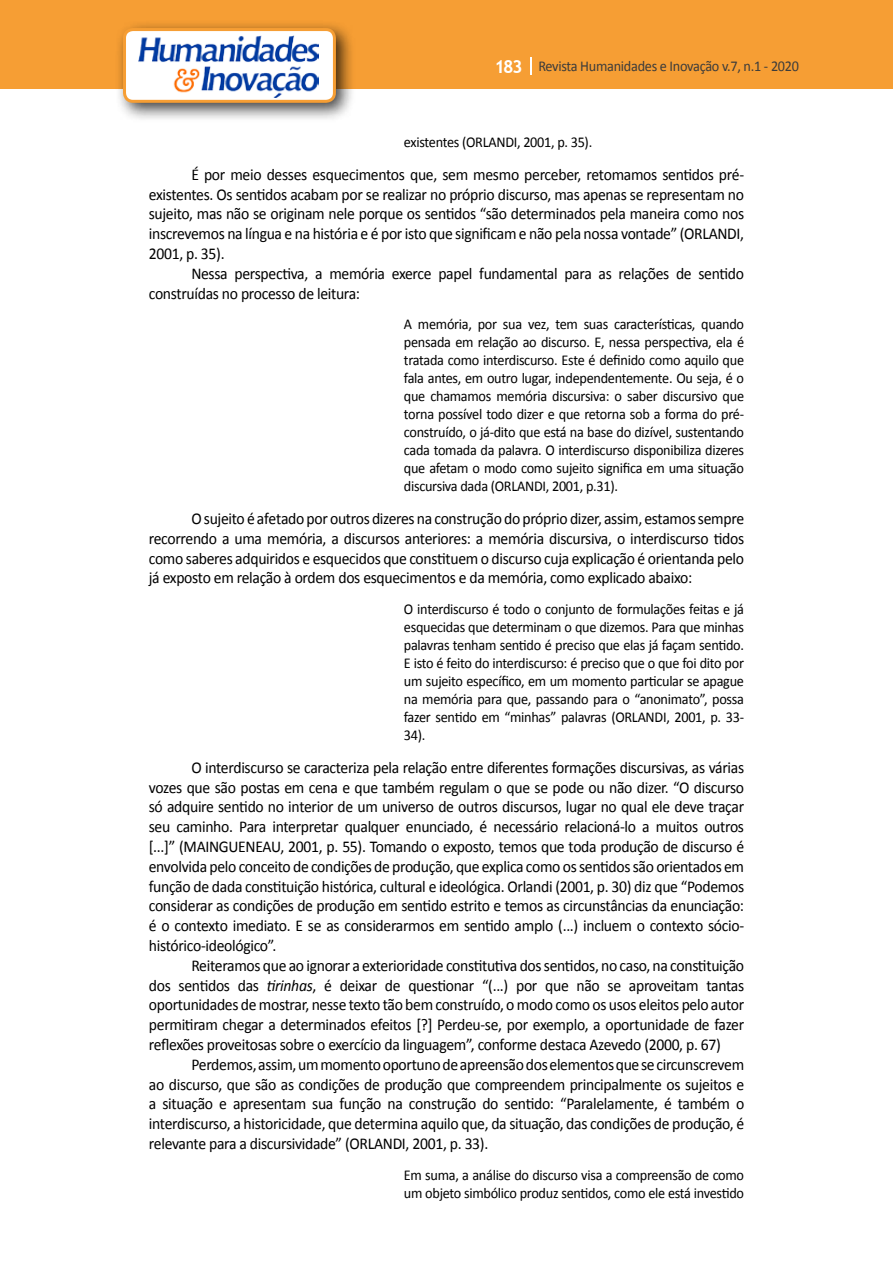
<style>
.page{position:relative;width:893px;height:1263px;background:#fff}
.page>*{position:absolute;margin:0;border:0;box-sizing:border-box;transform-origin:0 0}
.t1{font:16.5px/19.8px "Calibri";letter-spacing:-.02em;color:#000;text-align:justify;scale:.95 1}
.t2{font:15px/18px "Calibri";letter-spacing:-.02em;color:#000;text-align:justify;scale:.95 1}
.t3{font:15px "Calibri";letter-spacing:-.02em;color:#3c3c3b;scale:.95 1}
.s1{font-family:"Trebuchet MS";font-weight:700;font-size:18px;color:#fff}
.s2{font-style:italic}
</style>
<div class="page">
<div style="left:0;top:0;width:893px;height:88px;background:#f69e34"></div>
<svg style="left:530px;top:57px;width:2px;height:18px"></svg>
<div style="left:115px;top:20px;width:241px;height:103px;background:#000;opacity:.75"></div>
<div style="left:125px;top:30px;width:209px;height:71px;background:#fff;border-radius:9px"></div>
<img style="left:138px;top:35px;width:181px;height:62px">
<div style="left:123px;top:28px;width:213px;height:75px;border:3px solid #f69e34;border-radius:9px"></div>
<p class="t3" style="left:495px;top:57px;width:322px"><span class="s1">183</span> Revista Humanidades e Inovação v.7, n.1 - 2020</p>
<p class="t2" style="left:404px;top:133px;width:200px">existentes (ORLANDI, 2001, p. 35).</p>
<p class="t1" style="left:149px;top:165px;width:628px;text-indent:43px">É por meio desses esquecimentos que, sem mesmo perceber, retomamos sentidos pré&shy;existentes. Os sentidos acabam por se realizar no próprio discurso, mas apenas se representam no sujeito, mas não se originam nele porque os sentidos “são determinados pela maneira como nos inscrevemos na língua e na história e é por isto que significam e não pela nossa vontade” (ORLANDI, 2001, p. 35).</p>
<p class="t1" style="left:149px;top:264px;width:628px;text-indent:43px">Nessa perspectiva, a memória exerce papel fundamental para as relações de sentido construídas no processo de leitura:</p>
<p class="t2" style="left:404px;top:315px;width:360px">A memória, por sua vez, tem suas características, quando pensada em relação ao discurso. E, nessa perspectiva, ela é tratada como interdiscurso. Este é definido como aquilo que fala antes, em outro lugar, independentemente. Ou seja, é o que chamamos memória discursiva: o saber discursivo que torna possível todo dizer e que retorna sob a forma do pré&shy;construído, o já-dito que está na base do dizível, sustentando cada tomada da palavra. O interdiscurso disponibiliza dizeres que afetam o modo como sujeito significa em uma situação discursiva dada (ORLANDI, 2001, p.31).</p>
<p class="t1" style="left:149px;top:509px;width:628px;text-indent:43px">O sujeito é afetado por outros dizeres na construção do próprio dizer, assim, estamos sempre recorrendo a uma memória, a discursos anteriores: a memória discursiva, o interdiscurso tidos como saberes adquiridos e esquecidos que constituem o discurso cuja explicação é orientanda pelo já exposto em relação à ordem dos esquecimentos e da memória, como explicado abaixo:</p>
<p class="t2" style="left:404px;top:600px;width:360px">O interdiscurso é todo o conjunto de formulações feitas e já esquecidas que determinam o que dizemos. Para que minhas palavras tenham sentido é preciso que elas já façam sentido.<br>E isto é feito do interdiscurso: é preciso que o que foi dito por um sujeito específico, em um momento particular se apague na memória para que, passando para o “anonimato”, possa fazer sentido em “minhas” palavras (ORLANDI, 2001, p. 33- 34).</p>
<p class="t1" style="left:149px;top:757px;width:628px;text-indent:43px">O interdiscurso se caracteriza pela relação entre diferentes formações discursivas, as várias vozes que são postas em cena e que também regulam o que se pode ou não dizer. “O discurso só adquire sentido no interior de um universo de outros discursos, lugar no qual ele deve traçar seu caminho. Para interpretar qualquer enunciado, é necessário relacioná-lo a muitos outros [...]” (MAINGUENEAU, 2001, p. 55). Tomando o exposto, temos que toda produção de discurso é envolvida pelo conceito de condições de produção, que explica como os sentidos são orientados em função de dada constituição histórica, cultural e ideológica. Orlandi (2001, p. 30) diz que “Podemos considerar as condições de produção em sentido estrito e temos as circunstâncias da enunciação: é o contexto imediato. E se as considerarmos em sentido amplo (...) incluem o contexto sócio&shy;histórico-ideológico”.</p>
<p class="t1" style="left:149px;top:955px;width:628px;text-indent:43px">Reiteramos que ao ignorar a exterioridade constitutiva dos sentidos, no caso, na constituição dos sentidos das <span class="s2">tirinhas</span>, é deixar de questionar “(...) por que não se aproveitam tantas oportunidades de mostrar, nesse texto tão bem construído, o modo como os usos eleitos pelo autor permitiram chegar a determinados efeitos [?] Perdeu-se, por exemplo, a oportunidade de fazer reflexões proveitosas sobre o exercício da linguagem”, conforme destaca Azevedo (2000, p. 67)</p>
<p class="t1" style="left:149px;top:1054px;width:628px;text-indent:42px">Perdemos,assim,ummomentooportunodeapreensãodoselementosquesecircunscrevem ao discurso, que são as condições de produção que compreendem principalmente os sujeitos e a situação e apresentam sua função na construção do sentido: “Paralelamente, é também o interdiscurso, a historicidade, que determina aquilo que, da situação, das condições de produção, é relevante para a discursividade” (ORLANDI, 2001, p. 33).</p>
<p class="t2" style="left:404px;top:1166px;width:360px">Em suma, a análise do discurso visa a compreensão de como um objeto simbólico produz sentidos, como ele está investido</p>
</div>
